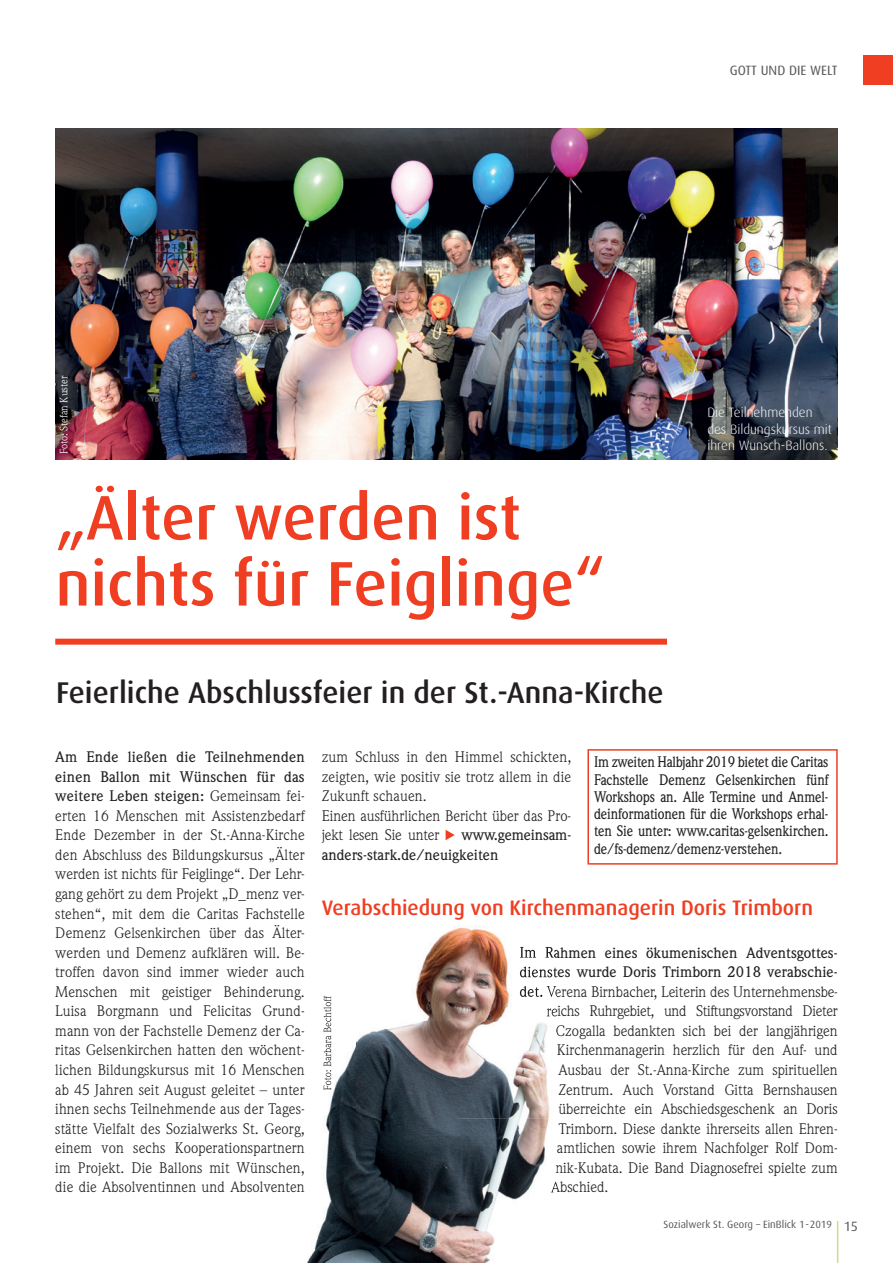
<style>
.page{position:relative;width:893px;height:1263px;background:#fff}
.page>*{position:absolute;margin:0;border:0;box-sizing:border-box;transform-origin:0 0}
.t1{font:500 63px/66px "Dax";color:#ef3e22}
.t2{font:54.9px "Dax";color:#b6d65f;scale:.27 1}
.t3{font:500 30px "Dax";color:#231f20}
.t4{font:500 21px "Dax";color:#ef3e22}
.t5{font:15px/19.5px "Weidemann";color:#231f20;text-align:justify}
.t6{font:500 15px/17.2px "Weidemann";color:#231f20;text-align:justify;scale:.9 1}
.t7{font:500 15px/19.5px "Weidemann";color:#231f20}
.t8{font:15px "Weidemann";letter-spacing:-.02em;color:#231f20}
.t9{font:300 13.5px/16.5px "Dax";color:#fff}
.t10{font:13.5px "Dax";color:#57585a}
.t11{font:10.5px "Dax";color:#57585a}
.t12{font:10.5px "Weidemann";color:#fff}
.s1{font-weight:500}
</style>
<div class="page">
<div style="left:863px;top:55px;width:30px;height:30px;background:#ef3e22"></div>
<svg style="left:446px;top:830px;width:9px;height:10px"></svg>
<img style="left:55px;top:129px;width:782px;height:330px">
<div style="left:587px;top:749px;width:251px;height:116px;border:2px solid #ef3e22"></div>
<div style="left:55px;top:639px;width:612px;height:6px;background:#ef3e22"></div>
<img style="left:307px;top:927px;width:250px;height:336px">
<img style="left:520px;top:947px;width:37px;height:14px">
<img style="left:520px;top:966px;width:37px;height:11px">
<img style="left:520px;top:986px;width:22px;height:11px">
<img style="left:543px;top:986px;width:14px;height:14px">
<img style="left:547px;top:1005px;width:10px;height:14px">
<svg style="left:556px;top:1025px;width:1px;height:14px"></svg>
<svg style="left:556px;top:1162px;width:1px;height:14px"></svg>
<svg style="left:551px;top:1182px;width:6px;height:10px"></svg>
<img style="left:324px;top:996px;width:7px;height:94px">
<p class="t10" style="left:730px;top:63px;width:109px">GOTT UND DIE WELT</p>
<p class="t12" style="left:58px;top:454px;width:80px;rotate:-90deg">Foto: Stefan Kuster</p>
<h1 class="t1" style="left:56px;top:485px;width:550px">„Älter werden ist nichts für Feiglinge“</h1>
<h3 class="t3" style="left:56px;top:676px;width:609px">Feierliche Abschlussfeier in der St.-Anna-Kirche</h3>
<p class="t9" style="left:707px;top:404px;width:126px">Die Teilnehmenden des Bildungskursus mit ihren Wunsch-Ballons.</p>
<p class="t5" style="left:55px;top:747px;width:251px"><span class="s1">Am Ende ließen die Teilnehmenden einen Ballon mit Wünschen für das weitere Leben steigen:</span> Gemeinsam fei&shy;erten 16 Menschen mit Assistenzbedarf Ende Dezember in der St.-Anna-Kirche den Abschluss des Bildungskursus „Älter werden ist nichts für Feiglinge“. Der Lehr&shy;gang gehört zu dem Projekt „D_menz ver&shy;stehen“, mit dem die Caritas Fachstelle Demenz Gelsenkirchen über das Älter&shy;werden und Demenz aufklären will. Be&shy;troffen davon sind immer wieder auch Menschen mit geistiger Behinderung.<br>Luisa Borgmann und Felicitas Grund&shy;mann von der Fachstelle Demenz der Ca&shy;ritas Gelsenkirchen hatten den wöchent&shy;lichen Bildungskursus mit 16 Menschen ab 45 Jahren seit August geleitet – unter ihnen sechs Teilnehmende aus der Tages&shy;stätte Vielfalt des Sozialwerks St. Georg, einem von sechs Kooperationspartnern im Projekt. Die Ballons mit Wünschen, die die Absolventinnen und Absolventen</p>
<p class="t5" style="left:322px;top:747px;width:251px;text-align:left">zum Schluss in den Himmel schickten, zeigten, wie positiv sie trotz allem in die<br>Zukunft schauen.<br>Einen ausführlichen Bericht über das Pro&shy;jekt lesen Sie unter</p>
<p class="t6" style="left:594px;top:754px;width:262px">Im zweiten Halbjahr 2019 bietet die Caritas Fachstelle Demenz Gelsenkirchen fünf Workshops an. Alle Termine und Anmel&shy;deinformationen für die Workshops erhal&shy;ten Sie unter: www.caritas-gelsenkirchen. de/fs-demenz/demenz-verstehen.</p>
<p class="t7" style="left:322px;top:825px;width:251px;text-indent:140px">www.gemeinsam&shy;anders-stark.de/neuigkeiten</p>
<h3 class="t4" style="left:322px;top:896px;width:493px">Verabschiedung von Kirchenmanagerin Doris Trimborn</h3>
<p class="t7" style="left:519px;top:943px;width:320px">Im Rahmen eines ökumenischen Adventsgottes-</p>
<p class="t7" style="left:519px;top:962px;width:320px">dienstes wurde Doris Trimborn 2018 verabschie-</p>
<p class="t5" style="left:519px;top:982px;width:320px"><span class="s1">det.</span> Verena Birnbacher, Leiterin des Unternehmensbe-</p>
<p class="t8" style="left:546px;top:1002px;width:293px">reichs Ruhrgebiet, und Stiftungsvorstand Dieter</p>
<p class="t5" style="left:555px;top:1021px;width:284px">Czogalla bedankten sich bei der langjährigen</p>
<p class="t5" style="left:557px;top:1040px;width:282px">Kirchenmanagerin herzlich für den Auf- und</p>
<p class="t5" style="left:558px;top:1060px;width:281px">Ausbau der St.-Anna-Kirche zum spirituellen</p>
<p class="t5" style="left:558px;top:1079px;width:281px">Zentrum. Auch Vorstand Gitta Bernshausen</p>
<p class="t5" style="left:558px;top:1099px;width:281px">überreichte ein Abschiedsgeschenk an Doris</p>
<p class="t5" style="left:558px;top:1119px;width:281px">Trimborn. Diese dankte ihrerseits allen Ehren-</p>
<p class="t5" style="left:557px;top:1138px;width:282px">amtlichen sowie ihrem Nachfolger Rolf Dom-</p>
<p class="t5" style="left:555px;top:1158px;width:284px">nik-Kubata. Die Band Diagnosefrei spielte zum</p>
<p class="t5" style="left:551px;top:1177px;width:59px">Abschied.</p>
<p class="t11" style="left:664px;top:1219px;width:170px">Sozialwerk St. Georg – EinBlick 1 - 2019</p>
<h2 class="t2" style="left:836px;top:1215px;width:14px">|</h2>
<p class="t10" style="left:844px;top:1219px;width:16px">15</p>
</div>
